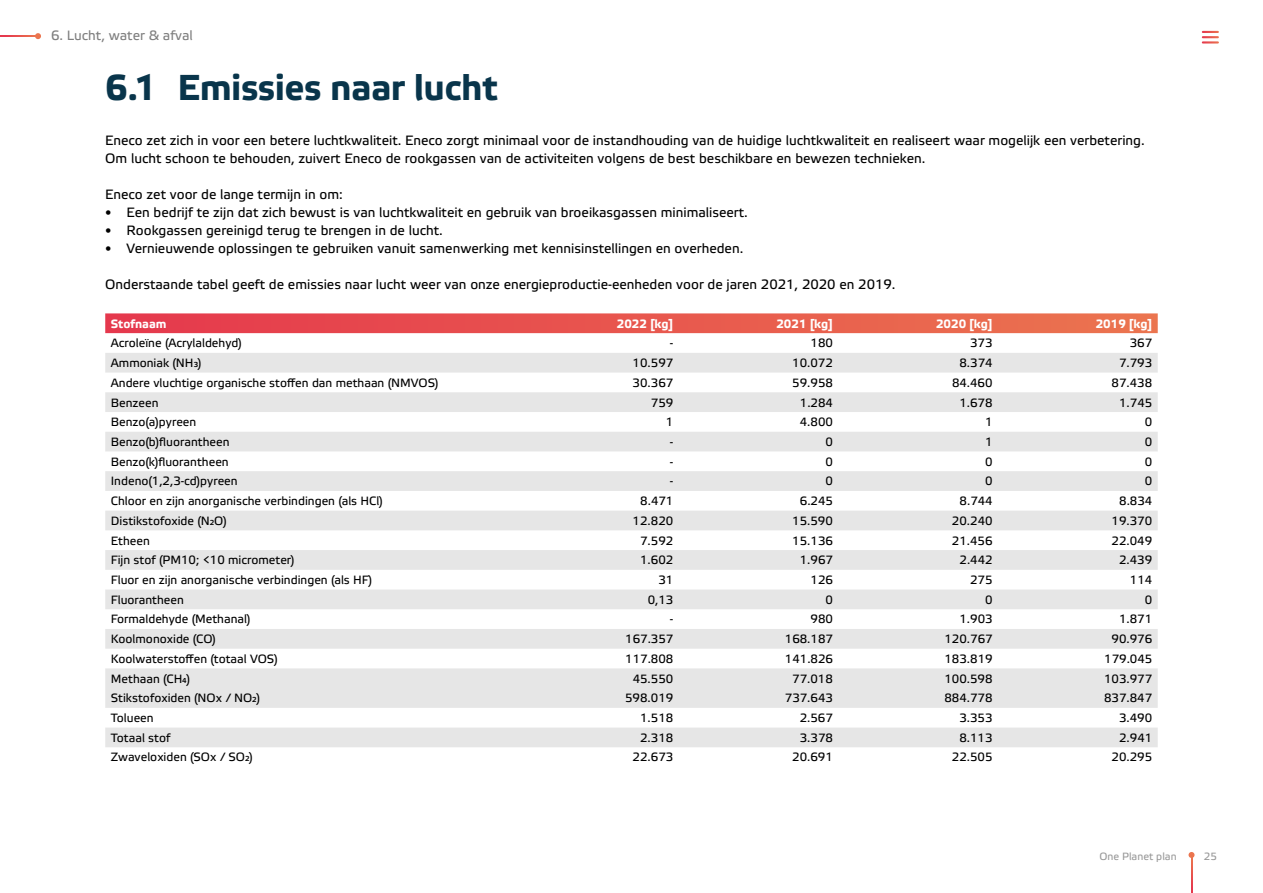
<style>
.page{position:relative;width:1263px;height:893px;background:#fff}
.page>*{position:absolute;margin:0;border:0;box-sizing:border-box;transform-origin:0 0}
.t1{font:700 36px "Etelka Text Pro";letter-spacing:-.015em;color:#09354b}
.t2{font:13.5px/18px "Etelka Text Pro";color:#000}
.t3{font:13.5px "Etelka Text Pro";color:#808080}
.t4{font:12px "Etelka Text Pro";color:#000}
.t5{font:700 12px "Etelka Text Pro";color:#fff}
.t6{font:10.5px "Etelka Text Pro";color:#999}
.s1{font-family:"Arial";font-size:18px}
.s2{font-family:"Etelka Medium Pro";font-size:7.2px}
</style>
<div class="page">
<svg style="left:105px;top:313px;width:1053px;height:20px;background:#e85951"></svg>
<svg style="left:105px;top:353px;width:1053px;height:394px;fill:#e6e6e6"></svg>
<svg style="left:1202px;top:31px;width:17px;height:7px"></svg>
<svg style="left:1202px;top:41px;width:17px;height:3px"></svg>
<svg style="left:1188px;top:852px;width:6px;height:6px"></svg>
<svg style="left:1191px;top:853px;width:1px;height:40px"></svg>
<svg style="left:35px;top:33px;width:6px;height:6px"></svg>
<svg style="left:0;top:36px;width:40px;height:1px"></svg>
<p class="t3" style="left:51px;top:28px;width:143px">6. Lucht, water &amp; afval</p>
<h1 class="t1" style="left:105px;top:68px;width:394px">6.1 Emissies naar lucht</h1>
<p class="t2" style="left:105px;top:133px;width:1041px">Eneco zet zich in voor een betere luchtkwaliteit. Eneco zorgt minimaal voor de instandhouding van de huidige luchtkwaliteit en realiseert waar mogelijk een verbetering.<br>Om lucht schoon te behouden, zuivert Eneco de rookgassen van de activiteiten volgens de best beschikbare en bewezen technieken.</p>
<p class="t2" style="left:105px;top:187px;width:239px">Eneco zet voor de lange termijn in om:</p>
<p class="t2" style="left:105px;top:205px;width:644px"><span class="s1">•</span> Een bedrijf te zijn dat zich bewust is van luchtkwaliteit en gebruik van broeikasgassen minimaliseert.</p>
<p class="t2" style="left:105px;top:223px;width:339px"><span class="s1">•</span> Rookgassen gereinigd terug te brengen in de lucht.</p>
<p class="t2" style="left:105px;top:241px;width:639px"><span class="s1">•</span> Vernieuwende oplossingen te gebruiken vanuit samenwerking met kennisinstellingen en overheden.</p>
<p class="t2" style="left:105px;top:277px;width:792px">Onderstaande tabel geeft de emissies naar lucht weer van onze energieproductie-eenheden voor de jaren 2021, 2020 en 2019.</p>
<p class="t5" style="left:111px;top:317px;width:57px">Stofnaam</p>
<p class="t5" style="left:617px;top:317px;width:58px">2022 [kg]</p>
<p class="t5" style="left:776px;top:317px;width:58px">2021 [kg]</p>
<p class="t5" style="left:936px;top:317px;width:58px">2020 [kg]</p>
<p class="t5" style="left:1096px;top:317px;width:58px">2019 [kg]</p>
<p class="t4" style="left:111px;top:337px;width:133px">Acroleïne (Acrylaldehyd)</p>
<p class="t4" style="left:670px;top:337px;width:5px">-</p>
<p class="t4" style="left:810px;top:337px;width:24px">180</p>
<p class="t4" style="left:970px;top:337px;width:24px">373</p>
<p class="t4" style="left:1130px;top:337px;width:24px">367</p>
<p class="t4" style="left:111px;top:356px;width:92px">Ammoniak (NH<span class="s2">3</span>)</p>
<p class="t4" style="left:633px;top:356px;width:42px">10.597</p>
<p class="t4" style="left:792px;top:356px;width:42px">10.072</p>
<p class="t4" style="left:959px;top:356px;width:35px">8.374</p>
<p class="t4" style="left:1119px;top:356px;width:35px">7.793</p>
<p class="t4" style="left:111px;top:376px;width:329px">Andere vluchtige organische stoffen dan methaan (NMVOS)</p>
<p class="t4" style="left:633px;top:376px;width:42px">30.367</p>
<p class="t4" style="left:792px;top:376px;width:42px">59.958</p>
<p class="t4" style="left:952px;top:376px;width:42px">84.460</p>
<p class="t4" style="left:1111px;top:376px;width:42px">87.438</p>
<p class="t4" style="left:111px;top:396px;width:49px">Benzeen</p>
<p class="t4" style="left:651px;top:396px;width:24px">759</p>
<p class="t4" style="left:800px;top:396px;width:35px">1.284</p>
<p class="t4" style="left:959px;top:396px;width:35px">1.678</p>
<p class="t4" style="left:1119px;top:396px;width:35px">1.745</p>
<p class="t4" style="left:111px;top:416px;width:87px">Benzo(a)pyreen</p>
<p class="t4" style="left:666px;top:416px;width:9px">1</p>
<p class="t4" style="left:800px;top:416px;width:35px">4.800</p>
<p class="t4" style="left:985px;top:416px;width:9px">1</p>
<p class="t4" style="left:1145px;top:416px;width:9px">0</p>
<p class="t4" style="left:111px;top:435px;width:120px">Benzo(b)fluorantheen</p>
<p class="t4" style="left:670px;top:435px;width:5px">-</p>
<p class="t4" style="left:825px;top:435px;width:9px">0</p>
<p class="t4" style="left:985px;top:435px;width:9px">1</p>
<p class="t4" style="left:1145px;top:435px;width:9px">0</p>
<p class="t4" style="left:111px;top:455px;width:119px">Benzo(k)fluorantheen</p>
<p class="t4" style="left:670px;top:455px;width:5px">-</p>
<p class="t4" style="left:825px;top:455px;width:9px">0</p>
<p class="t4" style="left:985px;top:455px;width:9px">0</p>
<p class="t4" style="left:1145px;top:455px;width:9px">0</p>
<p class="t4" style="left:111px;top:475px;width:128px">Indeno(1,2,3-cd)pyreen</p>
<p class="t4" style="left:670px;top:475px;width:5px">-</p>
<p class="t4" style="left:825px;top:475px;width:9px">0</p>
<p class="t4" style="left:985px;top:475px;width:9px">0</p>
<p class="t4" style="left:1145px;top:475px;width:9px">0</p>
<p class="t4" style="left:111px;top:494px;width:273px">Chloor en zijn anorganische verbindingen (als HCl)</p>
<p class="t4" style="left:640px;top:494px;width:35px">8.471</p>
<p class="t4" style="left:800px;top:494px;width:35px">6.245</p>
<p class="t4" style="left:959px;top:494px;width:35px">8.744</p>
<p class="t4" style="left:1119px;top:494px;width:35px">8.834</p>
<p class="t4" style="left:111px;top:514px;width:117px">Distikstofoxide (N<span class="s2">2</span>O)</p>
<p class="t4" style="left:633px;top:514px;width:42px">12.820</p>
<p class="t4" style="left:792px;top:514px;width:42px">15.590</p>
<p class="t4" style="left:952px;top:514px;width:42px">20.240</p>
<p class="t4" style="left:1111px;top:514px;width:42px">19.370</p>
<p class="t4" style="left:111px;top:534px;width:41px">Etheen</p>
<p class="t4" style="left:640px;top:534px;width:35px">7.592</p>
<p class="t4" style="left:792px;top:534px;width:42px">15.136</p>
<p class="t4" style="left:952px;top:534px;width:42px">21.456</p>
<p class="t4" style="left:1111px;top:534px;width:42px">22.049</p>
<p class="t4" style="left:111px;top:554px;width:185px">Fijn stof (PM10; &lt;10 micrometer)</p>
<p class="t4" style="left:640px;top:554px;width:35px">1.602</p>
<p class="t4" style="left:800px;top:554px;width:35px">1.967</p>
<p class="t4" style="left:959px;top:554px;width:35px">2.442</p>
<p class="t4" style="left:1119px;top:554px;width:35px">2.439</p>
<p class="t4" style="left:111px;top:573px;width:263px">Fluor en zijn anorganische verbindingen (als HF)</p>
<p class="t4" style="left:658px;top:573px;width:16px">31</p>
<p class="t4" style="left:810px;top:573px;width:24px">126</p>
<p class="t4" style="left:970px;top:573px;width:24px">275</p>
<p class="t4" style="left:1130px;top:573px;width:24px">114</p>
<p class="t4" style="left:111px;top:593px;width:75px">Fluorantheen</p>
<p class="t4" style="left:648px;top:593px;width:27px">0,13</p>
<p class="t4" style="left:825px;top:593px;width:9px">0</p>
<p class="t4" style="left:985px;top:593px;width:9px">0</p>
<p class="t4" style="left:1145px;top:593px;width:9px">0</p>
<p class="t4" style="left:111px;top:613px;width:141px">Formaldehyde (Methanal)</p>
<p class="t4" style="left:670px;top:613px;width:5px">-</p>
<p class="t4" style="left:810px;top:613px;width:24px">980</p>
<p class="t4" style="left:959px;top:613px;width:35px">1.903</p>
<p class="t4" style="left:1119px;top:613px;width:35px">1.871</p>
<p class="t4" style="left:111px;top:632px;width:107px">Koolmonoxide (CO)</p>
<p class="t4" style="left:625px;top:632px;width:50px">167.357</p>
<p class="t4" style="left:785px;top:632px;width:50px">168.187</p>
<p class="t4" style="left:944px;top:632px;width:50px">120.767</p>
<p class="t4" style="left:1111px;top:632px;width:42px">90.976</p>
<p class="t4" style="left:111px;top:652px;width:168px">Koolwaterstoffen (totaal VOS)</p>
<p class="t4" style="left:625px;top:652px;width:50px">117.808</p>
<p class="t4" style="left:785px;top:652px;width:50px">141.826</p>
<p class="t4" style="left:944px;top:652px;width:50px">183.819</p>
<p class="t4" style="left:1104px;top:652px;width:50px">179.045</p>
<p class="t4" style="left:111px;top:672px;width:81px">Methaan (CH<span class="s2">4</span>)</p>
<p class="t4" style="left:633px;top:672px;width:42px">45.550</p>
<p class="t4" style="left:792px;top:672px;width:42px">77.018</p>
<p class="t4" style="left:944px;top:672px;width:50px">100.598</p>
<p class="t4" style="left:1104px;top:672px;width:50px">103.977</p>
<p class="t4" style="left:111px;top:692px;width:151px">Stikstofoxiden (NOx / NO<span class="s2">2</span>)</p>
<p class="t4" style="left:625px;top:692px;width:50px">598.019</p>
<p class="t4" style="left:785px;top:692px;width:50px">737.643</p>
<p class="t4" style="left:944px;top:692px;width:50px">884.778</p>
<p class="t4" style="left:1104px;top:692px;width:50px">837.847</p>
<p class="t4" style="left:111px;top:711px;width:44px">Tolueen</p>
<p class="t4" style="left:640px;top:711px;width:35px">1.518</p>
<p class="t4" style="left:800px;top:711px;width:35px">2.567</p>
<p class="t4" style="left:959px;top:711px;width:35px">3.353</p>
<p class="t4" style="left:1119px;top:711px;width:35px">3.490</p>
<p class="t4" style="left:111px;top:731px;width:61px">Totaal stof</p>
<p class="t4" style="left:640px;top:731px;width:35px">2.318</p>
<p class="t4" style="left:800px;top:731px;width:35px">3.378</p>
<p class="t4" style="left:959px;top:731px;width:35px">8.113</p>
<p class="t4" style="left:1119px;top:731px;width:35px">2.941</p>
<p class="t4" style="left:111px;top:751px;width:144px">Zwaveloxiden (SOx / SO<span class="s2">2</span>)</p>
<p class="t4" style="left:633px;top:751px;width:42px">22.673</p>
<p class="t4" style="left:792px;top:751px;width:42px">20.691</p>
<p class="t4" style="left:952px;top:751px;width:42px">22.505</p>
<p class="t4" style="left:1111px;top:751px;width:42px">20.295</p>
<p class="t6" style="left:1099px;top:850px;width:79px">One Planet plan</p>
<p class="t6" style="left:1204px;top:850px;width:15px">25</p>
</div>
